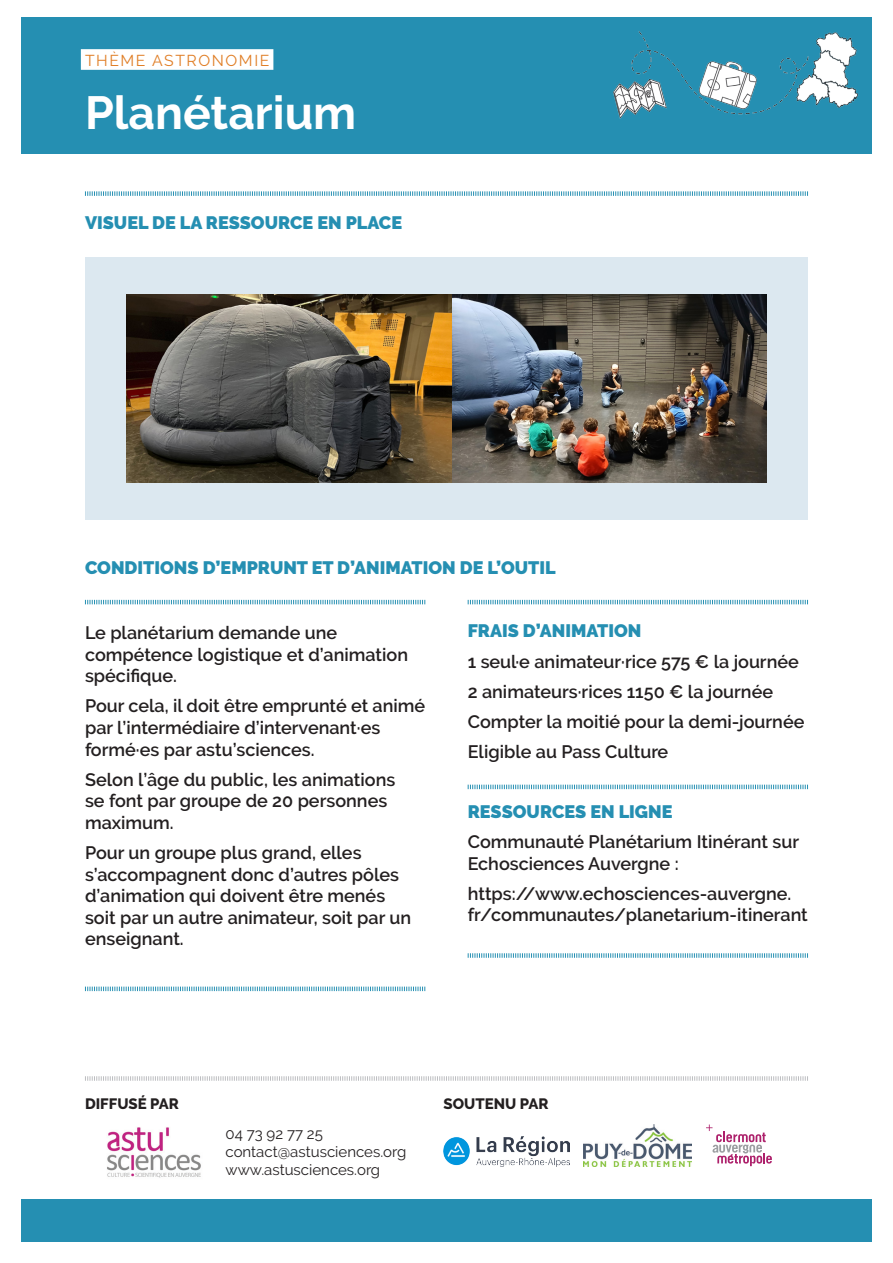
<style>
.page{position:relative;width:893px;height:1263px;background:#fff}
.page>*{position:absolute;margin:0;border:0;box-sizing:border-box;transform-origin:0 0}
.t1{font:700 46.35px "Raleway";color:#fff}
.t2{font:600 18px/21.6px "Raleway";color:#231f20}
.t3{font:900 18px "Raleway";color:#258fb2}
.t4{font:15.75px "Raleway";letter-spacing:.1em;color:#e07e26}
.t5{font:15px "Raleway";color:#231f20}
.t6{font:800 15px "Raleway";color:#231f20}
</style>
<div class="page">
<div style="left:21px;top:17px;width:851px;height:136px;background:#258fb2"></div>
<div style="left:81px;top:49px;width:192px;height:21px;background:#fff"></div>
<img style="left:107px;top:1127px;width:94px;height:51px">
<svg style="left:706px;top:1124px;width:66px;height:42px"></svg>
<svg style="left:85px;top:191px;width:723px;height:5px"></svg>
<svg style="left:85px;top:1076px;width:723px;height:5px"></svg>
<svg style="left:468px;top:600px;width:340px;height:4px"></svg>
<svg style="left:468px;top:785px;width:340px;height:4px"></svg>
<svg style="left:468px;top:953px;width:340px;height:5px"></svg>
<svg style="left:85px;top:600px;width:340px;height:4px"></svg>
<svg style="left:85px;top:986px;width:340px;height:5px"></svg>
<div style="left:85px;top:257px;width:723px;height:263px;background:#dce8f0"></div>
<div style="left:21px;top:1199px;width:851px;height:43px;background:#258fb2"></div>
<img style="left:613px;top:31px;width:246px;height:88px">
<img style="left:126px;top:294px;width:641px;height:188px">
<img style="left:444px;top:1137px;width:126px;height:29px">
<img style="left:584px;top:1125px;width:108px;height:41px">
<p class="t4" style="left:85px;top:51px;width:186px">THÈME ASTRONOMIE</p>
<p class="t1" style="left:85px;top:86px;width:273px">Planétarium</p>
<p class="t3" style="left:85px;top:212px;width:319px">VISUEL DE LA RESSOURCE EN PLACE</p>
<p class="t3" style="left:85px;top:557px;width:472px">CONDITIONS D’EMPRUNT ET D’ANIMATION DE L’OUTIL</p>
<p class="t2" style="left:85px;top:622px;width:325px">Le planétarium demande une compétence logistique et d’animation spécifique.</p>
<p class="t2" style="left:85px;top:695px;width:342px">Pour cela, il doit être emprunté et animé par l’intermédiaire d’intervenant·es formé·es par astu’sciences.</p>
<p class="t2" style="left:85px;top:769px;width:312px">Selon l’âge du public, les animations se font par groupe de 20 personnes maximum.</p>
<p class="t2" style="left:85px;top:842px;width:328px">Pour un groupe plus grand, elles s’accompagnent donc d’autres pôles d’animation qui doivent être menés soit par un autre animateur, soit par un enseignant.</p>
<p class="t3" style="left:468px;top:621px;width:175px">FRAIS D’ANIMATION</p>
<p class="t2" style="left:468px;top:650px;width:333px">1 seul·e animateur·rice 575 € la journée</p>
<p class="t2" style="left:468px;top:680px;width:307px">2 animateurs·rices 1150 € la journée</p>
<p class="t2" style="left:468px;top:711px;width:338px">Compter la moitié pour la demi-journée</p>
<p class="t2" style="left:468px;top:741px;width:202px">Eligible au Pass Culture</p>
<p class="t3" style="left:468px;top:801px;width:206px">RESSOURCES EN LIGNE</p>
<p class="t2" style="left:468px;top:831px;width:333px">Communauté Planétarium Itinérant sur<br>Echosciences Auvergne :</p>
<p class="t2" style="left:468px;top:882px;width:342px">https://www.echosciences-auvergne. fr/communautes/planetarium-itinerant</p>
<p class="t6" style="left:85px;top:1095px;width:95px">DIFFUSÉ PAR</p>
<p class="t5" style="left:226px;top:1125px;width:99px">04 73 92 77 25</p>
<p class="t5" style="left:226px;top:1143px;width:182px">contact@astusciences.org</p>
<p class="t5" style="left:226px;top:1161px;width:156px">www.astusciences.org</p>
<p class="t6" style="left:444px;top:1095px;width:106px">SOUTENU PAR</p>
</div>
